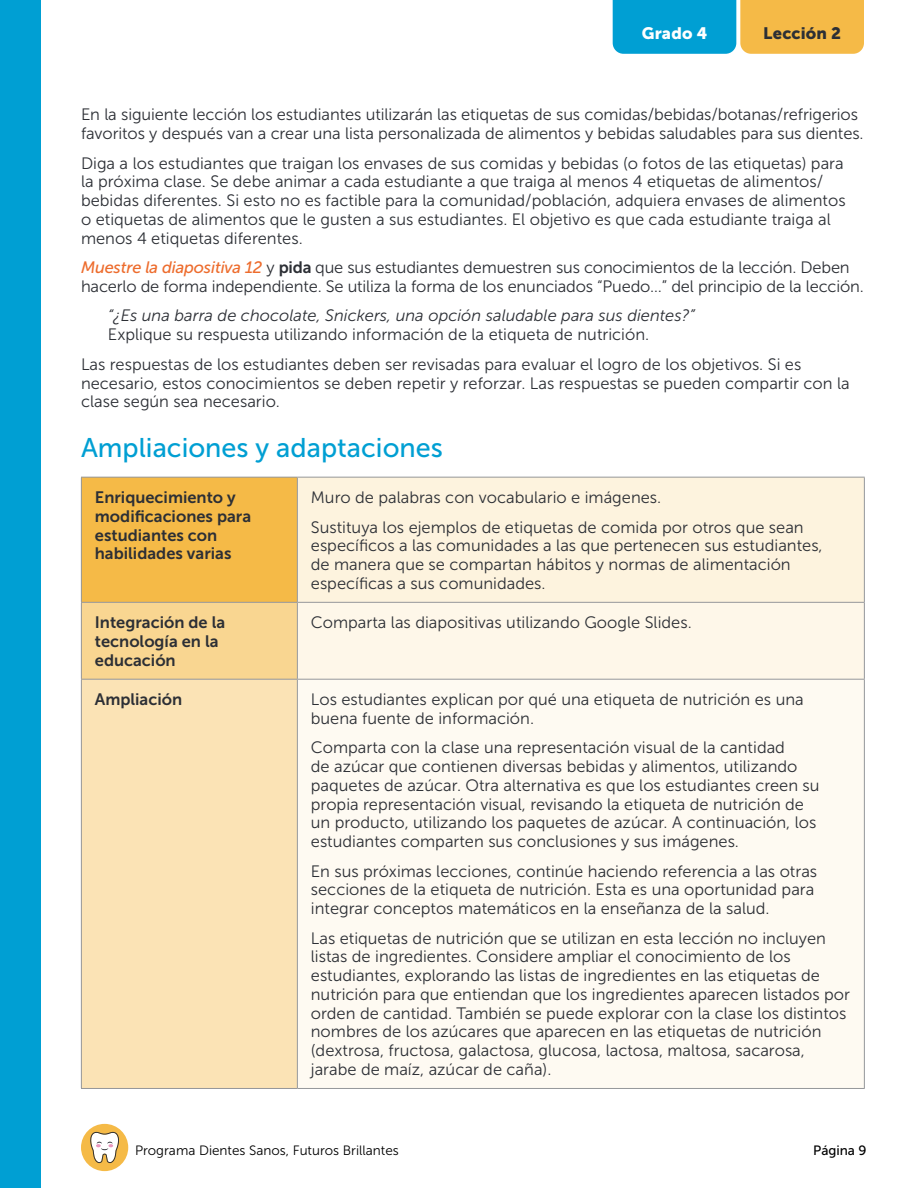
<style>
.page{position:relative;width:918px;height:1188px;background:#fff}
.page>*{position:absolute;margin:0;border:0;box-sizing:border-box;transform-origin:0 0}
.t1{font:27px "Museo Sans 500";color:#009fd3}
.t2{font:16.5px/18.8px "Museo Sans 300";color:#2c2f35}
.t3{font:16.5px/18.8px "Museo Sans 700";color:#2c2f35}
.t4{font:italic 16.5px "Museo Sans 300";color:#2c2f35}
.t5{font:16.5px "Museo Sans 900";letter-spacing:.01em;color:#2c2f35}
.t6{font:16.5px "Museo Sans 900";letter-spacing:.01em;color:#fff}
.t7{font:13.5px "Museo Sans 300";color:#000}
.t8{font:13.5px "Museo Sans 500";color:#000}
.s1{font-family:"Museo Sans 500";font-style:italic;color:#ed6c2d}
.s2{font-family:"Museo Sans 700"}
</style>
<div class="page">
<div style="left:0;top:0;width:40px;height:1188px;background:#009fd3"></div>
<div style="left:81px;top:1124px;width:47px;height:47px;background:#f5ba47;border-radius:50%"></div>
<svg style="left:90px;top:1132px;width:29px;height:31px"></svg>
<div style="left:81px;top:477px;width:216px;height:125px;background:#f5ba47"></div>
<div style="left:297px;top:477px;width:567px;height:125px;background:#fdf3de"></div>
<div style="left:81px;top:602px;width:216px;height:77px;background:#f9d691"></div>
<div style="left:297px;top:602px;width:567px;height:77px;background:#fef7e9"></div>
<div style="left:81px;top:679px;width:216px;height:409px;background:#fbe3b5"></div>
<div style="left:297px;top:679px;width:567px;height:409px;background:#fefaf2"></div>
<hr style="left:81px;top:477px;width:216px;height:1px;background:#95979a">
<hr style="left:81px;top:478px;width:1px;height:124px;background:#95979a">
<hr style="left:297px;top:477px;width:568px;height:1px;background:#95979a">
<hr style="left:297px;top:478px;width:1px;height:124px;background:#95979a">
<hr style="left:864px;top:478px;width:1px;height:124px;background:#95979a">
<hr style="left:81px;top:602px;width:216px;height:1px;background:#95979a">
<hr style="left:81px;top:603px;width:1px;height:76px;background:#95979a">
<hr style="left:297px;top:602px;width:568px;height:1px;background:#95979a">
<hr style="left:297px;top:603px;width:1px;height:76px;background:#95979a">
<hr style="left:864px;top:603px;width:1px;height:76px;background:#95979a">
<hr style="left:81px;top:679px;width:216px;height:1px;background:#95979a">
<hr style="left:81px;top:680px;width:1px;height:408px;background:#95979a">
<hr style="left:297px;top:679px;width:568px;height:1px;background:#95979a">
<hr style="left:297px;top:680px;width:1px;height:408px;background:#95979a">
<hr style="left:864px;top:680px;width:1px;height:408px;background:#95979a">
<hr style="left:81px;top:1088px;width:216px;height:1px;background:#95979a">
<hr style="left:297px;top:1088px;width:568px;height:1px;background:#95979a">
<svg style="left:613px;top:0;width:251px;height:54px;background:#7eae8f"></svg>
<p class="t6" style="left:642px;top:24px;width:67px">Grado 4</p>
<p class="t5" style="left:763px;top:24px;width:79px">Lección 2</p>
<p class="t2" style="left:81px;top:105px;width:784px">En la siguiente lección los estudiantes utilizarán las etiquetas de sus comidas/bebidas/botanas/refrigerios favoritos y después van a crear una lista personalizada de alimentos y bebidas saludables para sus dientes.</p>
<p class="t2" style="left:81px;top:154px;width:766px">Diga a los estudiantes que traigan los envases de sus comidas y bebidas (o fotos de las etiquetas) para la próxima clase. Se debe animar a cada estudiante a que traiga al menos 4 etiquetas de alimentos/ bebidas diferentes. Si esto no es factible para la comunidad/población, adquiera envases de alimentos o etiquetas de alimentos que le gusten a sus estudiantes. El objetivo es que cada estudiante traiga al menos 4 etiquetas diferentes.</p>
<p class="t2" style="left:81px;top:258px;width:784px"><span class="s1">Muestre la diapositiva 12</span> y <span class="s2">pida</span> que sus estudiantes demuestren sus conocimientos de la lección. Deben hacerlo de forma independiente. Se utiliza la forma de los enunciados “Puedo…” del principio de la lección.</p>
<p class="t4" style="left:108px;top:307px;width:589px">“¿Es una barra de chocolate, Snickers, una opción saludable para sus dientes?”</p>
<p class="t2" style="left:81px;top:320px;width:722px;line-height:29.5px;text-indent:27px">Explique su respuesta utilizando información de la etiqueta de nutrición.<br>Las respuestas de los estudiantes deben ser revisadas para evaluar el logro de los objetivos. Si es</p>
<p class="t2" style="left:81px;top:374px;width:770px">necesario, estos conocimientos se deben repetir y reforzar. Las respuestas se pueden compartir con la clase según sea necesario.</p>
<h1 class="t1" style="left:81px;top:433px;width:363px">Ampliaciones y adaptaciones</h1>
<p class="t3" style="left:95px;top:488px;width:158px">Enriquecimiento y modificaciones para estudiantes con habilidades varias</p>
<p class="t2" style="left:311px;top:483px;width:494px;line-height:29.5px">Muro de palabras con vocabulario e imágenes.<br>Sustituya los ejemplos de etiquetas de comida por otros que sean</p>
<p class="t2" style="left:311px;top:536px;width:513px">específicos a las comunidades a las que pertenecen sus estudiantes, de manera que se compartan hábitos y normas de alimentación específicas a sus comunidades.</p>
<p class="t3" style="left:95px;top:613px;width:132px">Integración de la tecnología en la educación</p>
<p class="t2" style="left:311px;top:613px;width:382px">Comparta las diapositivas utilizando Google Slides.</p>
<p class="t3" style="left:95px;top:690px;width:89px">Ampliación</p>
<p class="t2" style="left:311px;top:690px;width:494px">Los estudiantes explican por qué una etiqueta de nutrición es una buena fuente de información.</p>
<p class="t2" style="left:311px;top:738px;width:510px">Comparta con la clase una representación visual de la cantidad<br>de azúcar que contienen diversas bebidas y alimentos, utilizando paquetes de azúcar. Otra alternativa es que los estudiantes creen su propia representación visual, revisando la etiqueta de nutrición de un producto, utilizando los paquetes de azúcar. A continuación, los estudiantes comparten sus conclusiones y sus imágenes.</p>
<p class="t2" style="left:311px;top:862px;width:508px">En sus próximas lecciones, continúe haciendo referencia a las otras secciones de la etiqueta de nutrición. Esta es una oportunidad para integrar conceptos matemáticos en la enseñanza de la salud.</p>
<p class="t2" style="left:311px;top:929px;width:541px">Las etiquetas de nutrición que se utilizan en esta lección no incluyen listas de ingredientes. Considere ampliar el conocimiento de los estudiantes, explorando las listas de ingredientes en las etiquetas de nutrición para que entiendan que los ingredientes aparecen listados por orden de cantidad. También se puede explorar con la clase los distintos nombres de los azúcares que aparecen en las etiquetas de nutrición (dextrosa, fructosa, galactosa, glucosa, lactosa, maltosa, sacarosa, jarabe de maíz, azúcar de caña).</p>
<p class="t7" style="left:135px;top:1143px;width:265px">Programa Dientes Sanos, Futuros Brillantes</p>
<p class="t8" style="left:813px;top:1143px;width:55px">Página 9</p>
</div>
